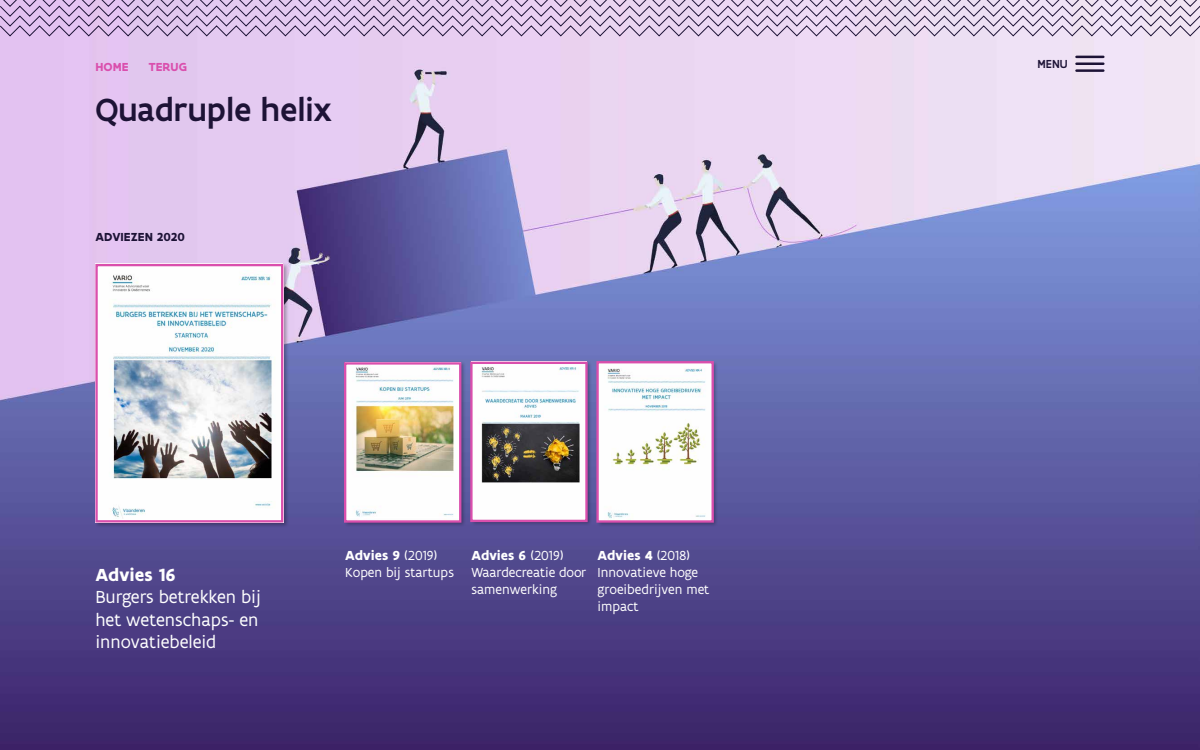
<style>
.page{position:relative;width:1200px;height:750px;background:#fff}
.page>*{position:absolute;margin:0;border:0;box-sizing:border-box;transform-origin:0 0}
.t1{font:500 34.38px "Flanders Art Sans";color:#1d1336}
.t2{font:18.75px/22.5px "Flanders Art Sans";color:#fff}
.t3{font:700 18.75px "Flanders Art Sans";color:#fff}
.t4{font:14.06px/16.9px "Flanders Art Sans";color:#fff}
.t5{font:700 12.5px "Flanders Art Sans";letter-spacing:.005em;color:#1d1336}
.t6{font:700 12.5px "Flanders Art Sans";letter-spacing:.005em;color:#da4fad}
.t7{font:500 12.5px "Flanders Art Sans";color:#1d1336}
.s1{font-weight:700}
</style>
<div class="page">
<img style="left:0;top:36px;width:1200px;height:714px">
<svg style="left:0;top:0;width:1200px;height:36px;background:#ccb7d7"></svg>
<div style="left:94px;top:263px;width:195px;height:265px;background:#000;opacity:.3"></div>
<img style="left:98px;top:267px;width:182px;height:253px">
<div style="left:95px;top:264px;width:188px;height:259px;border:2px solid #da4fad"></div>
<hr style="left:1076px;top:56px;width:27px;height:2px;background:#1d1336">
<hr style="left:1076px;top:62px;width:27px;height:3px;background:#1d1336">
<hr style="left:1076px;top:69px;width:27px;height:3px;background:#1d1336">
<div style="left:470px;top:360px;width:122px;height:166px;background:#000;opacity:.3"></div>
<img style="left:473px;top:365px;width:112px;height:154px">
<div style="left:470px;top:362px;width:118px;height:160px;border:2px solid #da4fad"></div>
<div style="left:344px;top:361px;width:122px;height:166px;background:#000;opacity:.3"></div>
<img style="left:347px;top:365px;width:111px;height:155px">
<div style="left:344px;top:362px;width:117px;height:161px;border:2px solid #da4fad"></div>
<div style="left:596px;top:361px;width:122px;height:166px;background:#000;opacity:.3"></div>
<img style="left:599px;top:364px;width:112px;height:156px">
<div style="left:596px;top:361px;width:118px;height:162px;border:2px solid #da4fad"></div>
<p class="t6" style="left:95px;top:59px;width:35px">HOME</p>
<p class="t6" style="left:149px;top:59px;width:40px">TERUG</p>
<h1 class="t1" style="left:95px;top:89px;width:238px">Quadruple helix</h1>
<p class="t5" style="left:95px;top:229px;width:91px">ADVIEZEN 2020</p>
<h2 class="t3" style="left:95px;top:563px;width:82px">Advies 16</h2>
<h2 class="t2" style="left:95px;top:586px;width:167px">Burgers betrekken bij het wetenschaps- en innovatiebeleid</h2>
<p class="t4" style="left:471px;top:546px;width:116px"><span class="s1">Advies 6</span> (2019)<br>Waardecreatie door samenwerking</p>
<p class="t4" style="left:345px;top:547px;width:111px"><span class="s1">Advies 9</span> (2019)<br>Kopen bij startups</p>
<p class="t4" style="left:598px;top:547px;width:113px"><span class="s1">Advies 4</span> (2018)<br>Innovatieve hoge groeibedrijven met impact</p>
<p class="t7" style="left:1038px;top:56px;width:32px">MENU</p>
</div>
